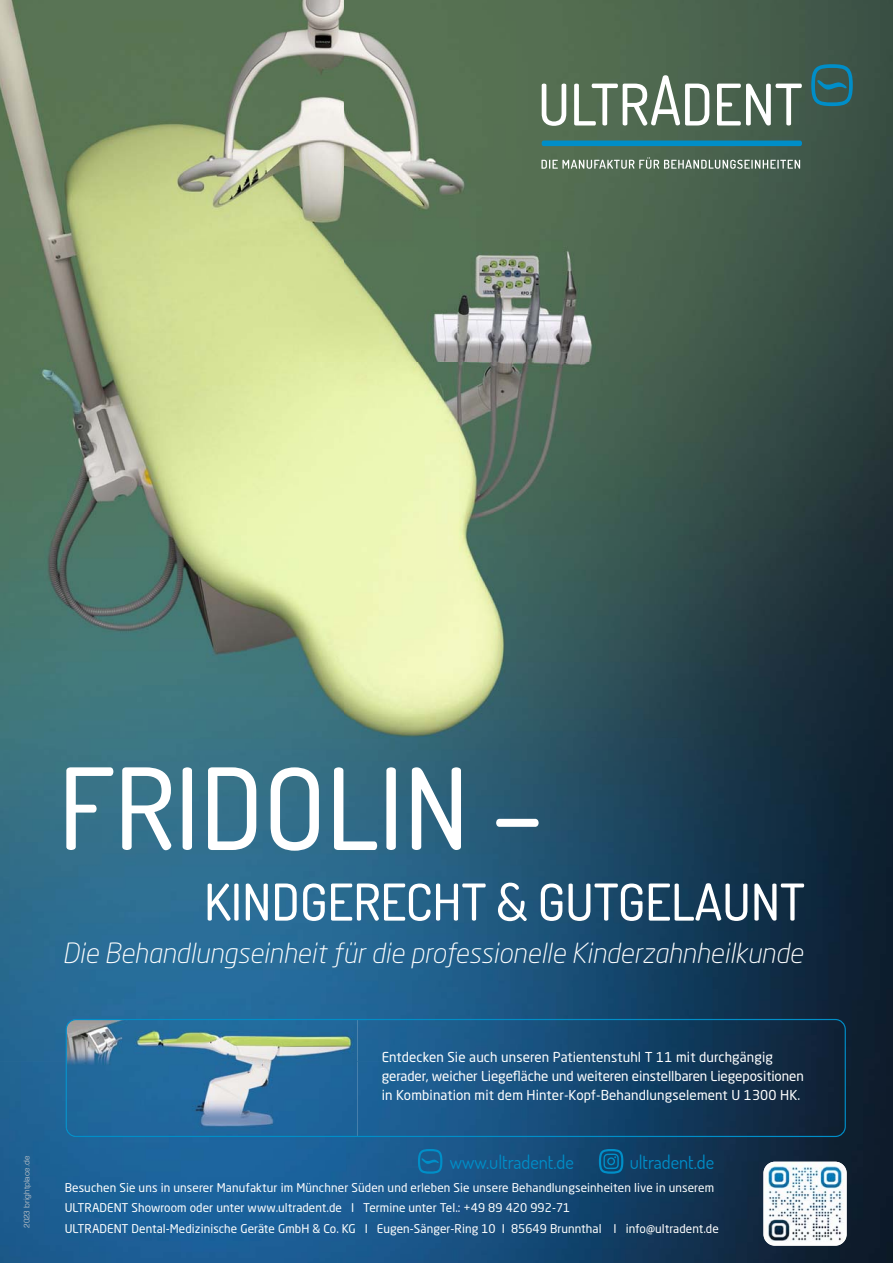
<style>
.page{position:relative;width:893px;height:1263px;background:#fff}
.page>*{position:absolute;margin:0;border:0;box-sizing:border-box;transform-origin:0 0}
.t1{font:200 113.1px "Dosis";color:#fff}
.t2{font:200 50.7px "Dosis";color:#fff}
.t3{font:italic 300 27.45px "Neo Sans W1 G";color:#fff}
.t4{font:200 18.6px "Dosis";color:#008ec8}
.t5{font:13.5px/19px "Neo Sans W1 G";letter-spacing:.01em;color:#fff}
.t6{font:11.85px/20.7px "Neo Sans W1 G";letter-spacing:.005em;color:#fff}
.t7{font:300 7.8px "Helvetica";color:#d8d3d1}
</style>
<div class="page">
<img style="left:0;top:0;width:701px;height:739px">
<img style="left:701px;top:0;width:192px;height:1263px">
<img style="left:0;top:739px;width:395px;height:322px">
<img style="left:395px;top:739px;width:307px;height:524px">
<div style="left:0;top:1061px;width:88px;height:202px;background:#1d6092"></div>
<div style="left:345px;top:1061px;width:51px;height:202px;background:#1c5e94"></div>
<div style="left:88px;top:1137px;width:257px;height:126px;background:#1c629b"></div>
<svg style="left:542px;top:84px;width:24px;height:42px"></svg>
<svg style="left:574px;top:75px;width:135px;height:51px"></svg>
<svg style="left:717px;top:84px;width:85px;height:41px"></svg>
<div style="left:542px;top:141px;width:260px;height:5px;background:#008ec8;border-radius:2px"></div>
<svg style="left:811px;top:64px;width:42px;height:42px;background:#296873"></svg>
<svg style="left:541px;top:157px;width:259px;height:12px;background:#7d8f7f"></svg>
<svg style="left:418px;top:1149px;width:24px;height:25px"></svg>
<svg style="left:599px;top:1149px;width:24px;height:25px"></svg>
<img style="left:763px;top:1162px;width:84px;height:84px;border-radius:11px">
<img style="left:66px;top:1019px;width:291px;height:117px">
<div style="left:66px;top:1019px;width:780px;height:118px;border:1px solid #008ec8;border-radius:10px"></div>
<p class="t7" style="left:24px;top:1228px;width:74px;rotate:-90deg">2023 brightplace.de</p>
<h1 class="t1" style="left:58px;top:745px;width:486px">FRIDOLIN –</h1>
<h2 class="t2" style="left:204px;top:873px;width:602px">KINDGERECHT &amp; GUTGELAUNT</h2>
<h3 class="t3" style="left:63px;top:943px;width:742px">Die Behandlungseinheit für die professionelle Kinderzahnheilkunde</h3>
<p class="t5" style="left:382px;top:1048px;width:424px">Entdecken Sie auch unseren Patientenstuhl T 11 mit durchgängig gerader, weicher Liegefläche und weiteren einstellbaren Liegepositionen in Kombination mit dem Hinter-Kopf-Behandlungselement U 1300 HK.</p>
<h3 class="t4" style="left:450px;top:1152px;width:125px">www.ultradent.de</h3>
<h3 class="t4" style="left:630px;top:1152px;width:86px">ultradent.de</h3>
<p class="t6" style="left:65px;top:1178px;width:656px">Besuchen Sie uns in unserer Manufaktur im Münchner Süden und erleben Sie unsere Behandlungseinheiten live in unserem<br>ULTRADENT Showroom oder unter www.ultradent.de I Termine unter Tel.: +49 89 420 992-71<br>ULTRADENT Dental-Medizinische Geräte GmbH &amp; Co. KG I Eugen-Sänger-Ring 10 I 85649 Brunnthal I info@ultradent.de</p>
</div>
